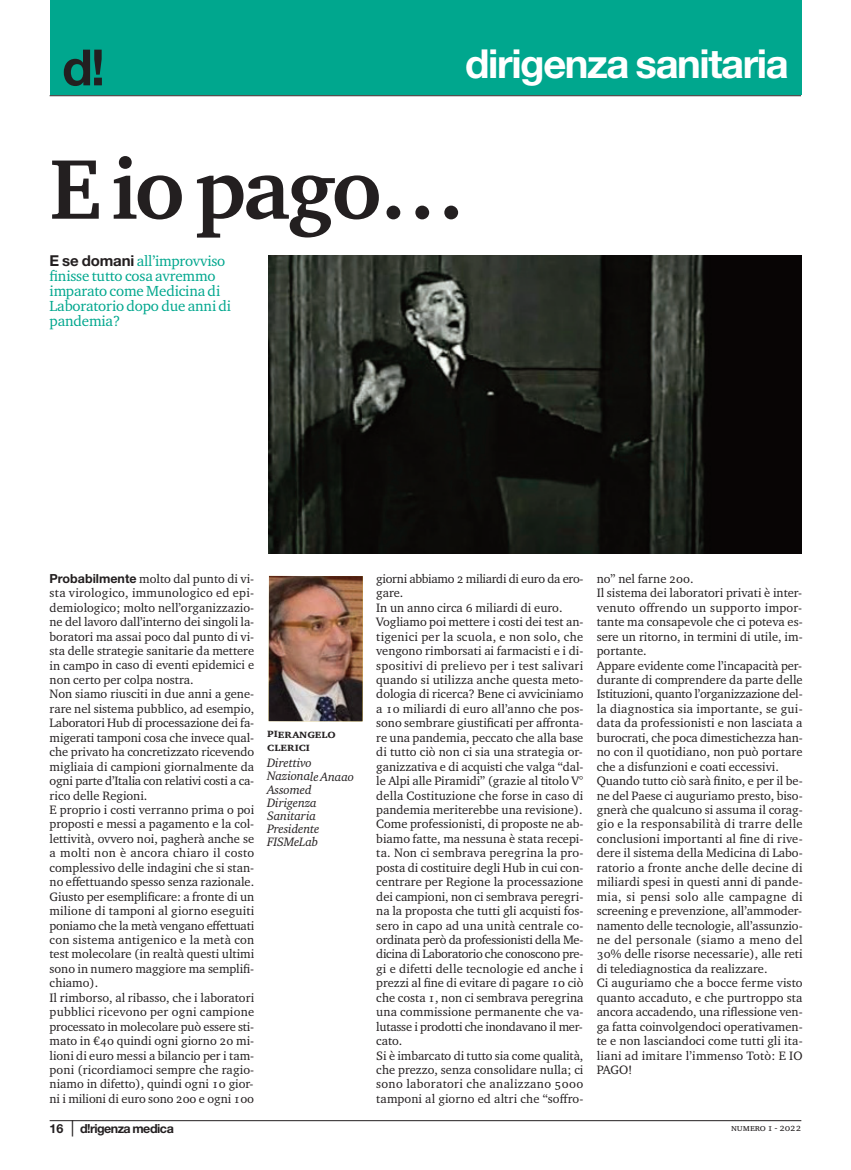
<style>
.page{position:relative;width:851px;height:1170px;background:#fff}
.page>*{position:absolute;margin:0;border:0;box-sizing:border-box;transform-origin:0 0}
.t1{font:700 86.62px "Charter ITC Std";color:#231f20}
.t2{font:700 50px "Helvetica Neue LT Std";color:#231f20}
.t3{font:700 40px "Helvetica Neue LT Std";letter-spacing:-.035em;color:#fff}
.t4{font:15px/15.1px "Charter ITC Std";letter-spacing:-.01em;color:#00a78e}
.t5{font:12.5px/14.4px "Charter ITC Std";color:#231f20;text-align:justify}
.t6{font:italic 12.5px/13.1px "Charter ITC Std";letter-spacing:-.01em;color:#231f20}
.t7{font:12.5px/14.5px "Charter ITC Std";letter-spacing:-.025em;color:#231f20}
.t8{font:700 12.5px "Helvetica Neue LT Std";letter-spacing:-.045em;color:#231f20}
.t9{font:700 12.5px/13.1px "Charter ITC Std";letter-spacing:-.01em;color:#231f20}
.t10{font:10px "Charter ITC Std";letter-spacing:-.01em;color:#231f20}
.s1{font-family:"Helvetica Neue LT Std";font-weight:700;color:#231f20}
.s2{font-family:"Helvetica Neue LT Std";font-weight:700}
.s3{font-weight:400;font-size:16.25px}
</style>
<div class="page">
<hr style="left:50px;top:1120px;width:751px;height:1px;background:#231f20">
<div style="left:50px;top:0;width:751px;height:95px;background:#00a78e"></div>
<hr style="left:50px;top:95px;width:750px;height:1px;background:#231f20">
<img style="left:269px;top:576px;width:94px;height:145px">
<img style="left:268px;top:255px;width:533px;height:298px">
<p class="t2" style="left:62px;top:50px;width:44px">d!</p>
<p class="t3" style="left:465px;top:50px;width:325px">dirigenza sanitaria</p>
<p class="t1" style="left:50px;top:155px;width:417px">E io pago…</p>
<p class="t4" style="left:50px;top:254px;width:183px"><span class="s1">E se domani</span> all’improvviso finisse tutto cosa avremmo imparato come Medicina di<br>Laboratorio dopo due anni di pandemia?</p>
<p class="t5" style="left:50px;top:572px;width:206px"><span class="s2">Probabilmente</span> molto dal punto di vi&shy;sta virologico, immunologico ed epi&shy;demiologico; molto nell’organizzazio&shy;ne del lavoro dall’interno dei singoli la&shy;boratori ma assai poco dal punto di vi&shy;sta delle strategie sanitarie da mettere in campo in caso di eventi epidemici e non certo per colpa nostra.</p>
<p class="t5" style="left:50px;top:687px;width:206px">Non siamo riusciti in due anni a gene&shy;rare nel sistema pubblico, ad esempio, Laboratori Hub di processazione dei fa&shy;migerati tamponi cosa che invece qual&shy;che privato ha concretizzato ricevendo migliaia di campioni giornalmente da ogni parte d’Italia con relativi costi a ca&shy;rico delle Regioni.</p>
<p class="t5" style="left:50px;top:803px;width:206px">E proprio i costi verranno prima o poi proposti e messi a pagamento e la col&shy;lettività, ovvero noi, pagherà anche se a molti non è ancora chiaro il costo complessivo delle indagini che si stan&shy;no effettuando spesso senza razionale.</p>
<p class="t5" style="left:50px;top:890px;width:206px">Giusto per esemplificare: a fronte di un milione di tamponi al giorno eseguiti poniamo che la metà vengano effettuati con sistema antigenico e la metà con test molecolare (in realtà questi ultimi sono in numero maggiore ma semplifi&shy;chiamo).</p>
<p class="t5" style="left:50px;top:991px;width:206px">Il rimborso, al ribasso, che i laboratori pubblici ricevono per ogni campione processato in molecolare può essere sti&shy;mato in €40 quindi ogni giorno 20 mi&shy;lioni di euro messi a bilancio per i tam&shy;poni (ricordiamoci sempre che ragio&shy;niamo in difetto), quindi ogni 10 gior&shy;ni i milioni di euro sono 200 e ogni 100</p>
<p class="t9" style="left:267px;top:727px;width:70px">pierangelo clerici</p>
<p class="t6" style="left:267px;top:757px;width:89px">Direttivo<br>Nazionale Anaao<br>Assomed<br>Dirigenza<br>Sanitaria<br>Presidente<br>FISMeLab</p>
<p class="t7" style="left:376px;top:572px;width:209px">giorni abbiamo 2 miliardi di euro da ero&shy;gare.</p>
<p class="t5" style="left:376px;top:601px;width:188px">In un anno circa 6 miliardi di euro.</p>
<p class="t5" style="left:376px;top:615px;width:209px">Vogliamo poi mettere i costi dei test an&shy;tigenici per la scuola, e non solo, che vengono rimborsati ai farmacisti e i di&shy;spositivi di prelievo per i test salivari quando si utilizza anche questa meto&shy;dologia di ricerca? Bene ci avviciniamo a 10 miliardi di euro all’anno che pos&shy;sono sembrare giustificati per affronta&shy;re una pandemia, peccato che alla base di tutto ciò non ci sia una strategia or&shy;ganizzativa e di acquisti che valga “dal&shy;le Alpi alle Piramidi” (grazie al titolo V° della Costituzione che forse in caso di pandemia meriterebbe una revisione).</p>
<p class="t5" style="left:376px;top:818px;width:209px">Come professionisti, di proposte ne ab&shy;biamo fatte, ma nessuna è stata recepi&shy;ta. Non ci sembrava peregrina la pro&shy;posta di costituire degli Hub in cui con&shy;centrare per Regione la processazione dei campioni, non ci sembrava peregri&shy;na la proposta che tutti gli acquisti fos&shy;sero in capo ad una unità centrale co&shy;ordinata però da professionisti della Me&shy;dicina di Laboratorio che conoscono pre&shy;gi e difetti delle tecnologie ed anche i prezzi al fine di evitare di pagare 10 ciò che costa 1, non ci sembrava peregrina una commissione permanente che va&shy;lutasse i prodotti che inondavano il mer&shy;cato.</p>
<p class="t5" style="left:376px;top:1049px;width:209px">Si è imbarcato di tutto sia come qualità, che prezzo, senza consolidare nulla; ci sono laboratori che analizzano 5000 tamponi al giorno ed altri che “soffro-</p>
<p class="t5" style="left:596px;top:572px;width:98px">no” nel farne 200.</p>
<p class="t5" style="left:596px;top:587px;width:207px">Il sistema dei laboratori privati è inter&shy;venuto offrendo un supporto impor&shy;tante ma consapevole che ci poteva es&shy;sere un ritorno, in termini di utile, im&shy;portante.</p>
<p class="t5" style="left:596px;top:659px;width:207px">Appare evidente come l’incapacità per&shy;durante di comprendere da parte delle Istituzioni, quanto l’organizzazione del&shy;la diagnostica sia importante, se gui&shy;data da professionisti e non lasciata a burocrati, che poca dimestichezza han&shy;no con il quotidiano, non può portare che a disfunzioni e coati eccessivi.</p>
<p class="t5" style="left:596px;top:774px;width:207px">Quando tutto ciò sarà finito, e per il be&shy;ne del Paese ci auguriamo presto, biso&shy;gnerà che qualcuno si assuma il corag&shy;gio e la responsabilità di trarre delle conclusioni importanti al fine di rive&shy;dere il sistema della Medicina di Labo&shy;ratorio a fronte anche delle decine di miliardi spesi in questi anni di pande&shy;mia, si pensi solo alle campagne di screening e prevenzione, all’ammoder&shy;namento delle tecnologie, all’assunzio&shy;ne del personale (siamo a meno del 30% delle risorse necessarie), alle reti di telediagnostica da realizzare.</p>
<p class="t5" style="left:596px;top:976px;width:207px">Ci auguriamo che a bocce ferme visto quanto accaduto, e che purtroppo sta ancora accadendo, una riflessione ven&shy;ga fatta coinvolgendoci operativamen&shy;te e non lasciandoci come tutti gli ita&shy;liani ad imitare l’immenso Totò: E IO PAGO!</p>
<p class="t8" style="left:50px;top:1124px;width:126px">16 <span class="s3">|</span> d!rigenza medica</p>
<p class="t10" style="left:731px;top:1123px;width:72px">numero 1 - 2022</p>
</div>
